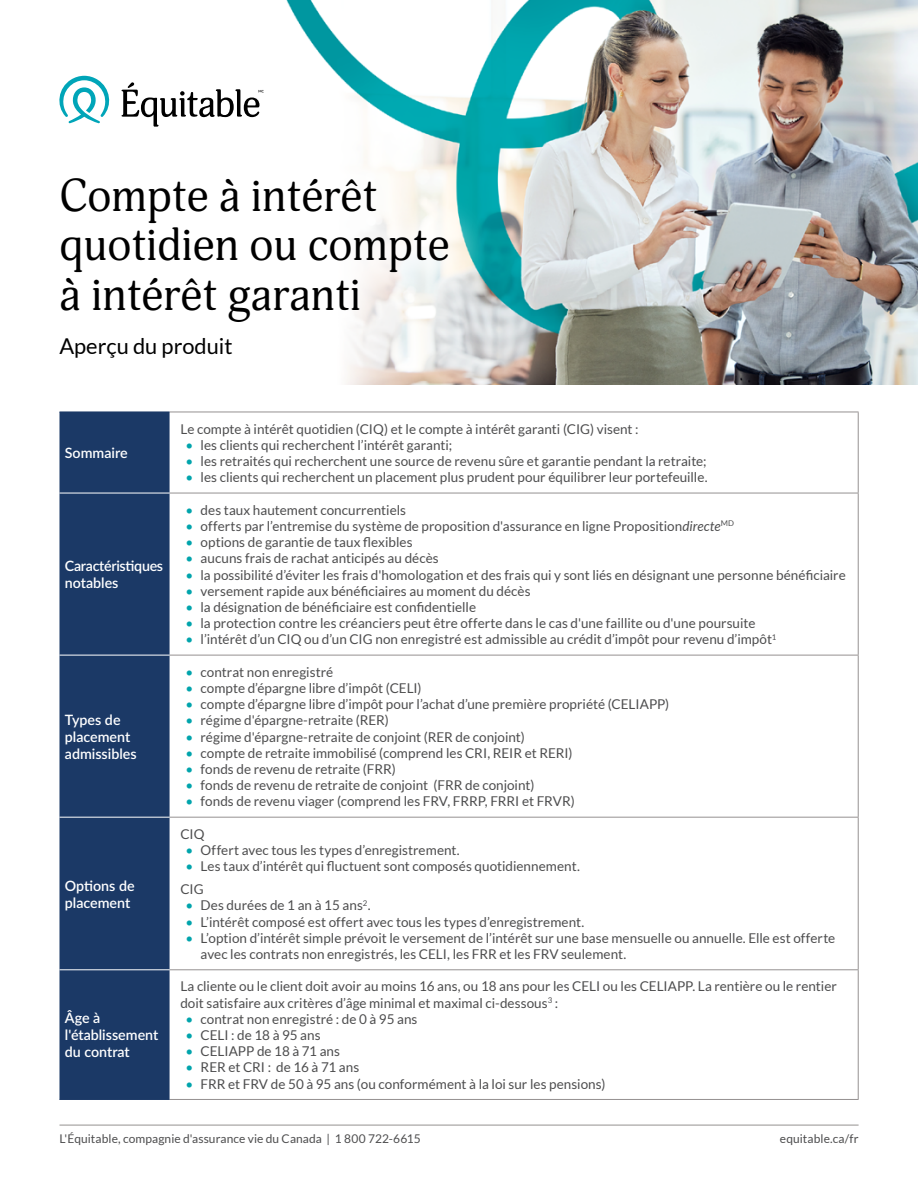
<style>
.page{position:relative;width:918px;height:1188px;background:#fff}
.page>*{position:absolute;margin:0;border:0;box-sizing:border-box;transform-origin:0 0}
.t1{font:45.15px/49.5px "Adonis";color:#000}
.t2{font:21.9px "Lato";color:#000}
.t3{font:600 14.25px/17.1px "Lato";color:#fff}
.t4{font:600 14.25px/17.1px "Lato";letter-spacing:-.02em;color:#fff}
.t5{font:13.5px/16.2px "Lato";color:#4d4d4e}
.t6{font:12px "Lato";letter-spacing:.01em;color:#4d4d4e}
.s1{color:#00a4ac}
.s2{font-style:italic}
</style>
<div class="page">
<hr style="left:59px;top:1125px;width:800px;height:1px;background:#959190">
<img style="left:69px;top:0;width:849px;height:384px">
<div style="left:20px;top:137px;width:469px;height:261px;background:#fff;opacity:.83"></div>
<div style="left:59px;top:413px;width:111px;height:686px;background:#1b3966"></div>
<hr style="left:170px;top:412px;width:689px;height:1px;background:#959191">
<hr style="left:858px;top:412px;width:1px;height:81px;background:#959191">
<hr style="left:170px;top:493px;width:689px;height:1px;background:#959191">
<hr style="left:858px;top:493px;width:1px;height:162px;background:#959191">
<hr style="left:170px;top:655px;width:689px;height:1px;background:#959191">
<hr style="left:858px;top:655px;width:1px;height:162px;background:#959191">
<hr style="left:170px;top:817px;width:689px;height:1px;background:#959191">
<hr style="left:858px;top:818px;width:1px;height:151px;background:#959191">
<hr style="left:170px;top:969px;width:689px;height:1px;background:#959191">
<hr style="left:858px;top:970px;width:1px;height:129px;background:#959191">
<hr style="left:170px;top:1099px;width:689px;height:1px;background:#959191">
<hr style="left:59px;top:412px;width:111px;height:1px;background:#1b3966">
<hr style="left:59px;top:493px;width:111px;height:1px;background:#fff">
<hr style="left:59px;top:655px;width:111px;height:1px;background:#fff">
<hr style="left:59px;top:817px;width:111px;height:1px;background:#fff">
<hr style="left:59px;top:969px;width:111px;height:1px;background:#fff">
<hr style="left:59px;top:1099px;width:111px;height:1px;background:#1b3966">
<svg style="left:59px;top:76px;width:54px;height:47px"></svg>
<svg style="left:122px;top:82px;width:142px;height:45px"></svg>
<h1 class="t1" style="left:59px;top:172px;width:392px">Compte à intérêt quotidien ou compte à intérêt garanti</h1>
<h2 class="t2" style="left:59px;top:334px;width:175px">Aperçu du produit</h2>
<p class="t3" style="left:65px;top:444px;width:64px">Sommaire</p>
<p class="t4" style="left:65px;top:557px;width:100px">Caractéristiques notables</p>
<p class="t3" style="left:65px;top:710px;width:73px">Types de placement admissibles</p>
<p class="t3" style="left:65px;top:876px;width:71px">Options de placement</p>
<p class="t3" style="left:65px;top:1009px;width:95px">Âge à l'établissement du contrat</p>
<p class="t5" style="left:180px;top:421px;width:460px">Le compte à intérêt quotidien (CIQ) et le compte à intérêt garanti (CIG) visent :</p>
<p class="t5" style="left:186px;top:437px;width:268px"><span class="s1">•</span> les clients qui recherchent l’intérêt garanti;</p>
<p class="t5" style="left:186px;top:453px;width:523px"><span class="s1">•</span> les retraités qui recherchent une source de revenu sûre et garantie pendant la retraite;</p>
<p class="t5" style="left:186px;top:469px;width:523px"><span class="s1">•</span> les clients qui recherchent un placement plus prudent pour équilibrer leur portefeuille.</p>
<p class="t5" style="left:186px;top:502px;width:222px"><span class="s1">•</span> des taux hautement concurrentiels</p>
<p class="t5" style="left:186px;top:518px;width:550px"><span class="s1">•</span> offerts par l’entremise du système de proposition d'assurance en ligne Proposition<span class="s2">directe</span><sup>MD</sup></p>
<p class="t5" style="left:186px;top:534px;width:229px"><span class="s1">•</span> options de garantie de taux flexibles</p>
<p class="t5" style="left:186px;top:550px;width:255px"><span class="s1">•</span> aucuns frais de rachat anticipés au décès</p>
<p class="t5" style="left:186px;top:566px;width:662px"><span class="s1">•</span> la possibilité d’éviter les frais d'homologation et des frais qui y sont liés en désignant une personne bénéficiaire</p>
<p class="t5" style="left:186px;top:583px;width:347px"><span class="s1">•</span> versement rapide aux bénéficiaires au moment du décès</p>
<p class="t5" style="left:186px;top:599px;width:292px"><span class="s1">•</span> la désignation de bénéficiaire est confidentielle</p>
<p class="t5" style="left:186px;top:615px;width:571px"><span class="s1">•</span> la protection contre les créanciers peut être offerte dans le cas d'une faillite ou d'une poursuite</p>
<p class="t5" style="left:186px;top:631px;width:592px"><span class="s1">•</span> l’intérêt d’un CIQ ou d’un CIG non enregistré est admissible au crédit d’impôt pour revenu d’impôt<sup>1</sup></p>
<p class="t5" style="left:186px;top:664px;width:149px"><span class="s1">•</span> contrat non enregistré</p>
<p class="t5" style="left:186px;top:680px;width:238px"><span class="s1">•</span> compte d’épargne libre d’impôt (CELI)</p>
<p class="t5" style="left:186px;top:696px;width:485px"><span class="s1">•</span> compte d’épargne libre d’impôt pour l’achat d’une première propriété (CELIAPP)</p>
<p class="t5" style="left:186px;top:712px;width:205px"><span class="s1">•</span> régime d'épargne-retraite (RER)</p>
<p class="t5" style="left:186px;top:729px;width:341px"><span class="s1">•</span> régime d'épargne-retraite de conjoint (RER de conjoint)</p>
<p class="t5" style="left:186px;top:745px;width:389px"><span class="s1">•</span> compte de retraite immobilisé (comprend les CRI, REIR et RERI)</p>
<p class="t5" style="left:186px;top:761px;width:212px"><span class="s1">•</span> fonds de revenu de retraite (FRR)</p>
<p class="t5" style="left:186px;top:777px;width:350px"><span class="s1">•</span> fonds de revenu de retraite de conjoint (FRR de conjoint)</p>
<p class="t5" style="left:186px;top:793px;width:391px"><span class="s1">•</span> fonds de revenu viager (comprend les FRV, FRRP, FRRI et FRVR)</p>
<p class="t5" style="left:180px;top:826px;width:26px">CIQ</p>
<p class="t5" style="left:186px;top:842px;width:276px"><span class="s1">•</span> Offert avec tous les types d’enregistrement.</p>
<p class="t5" style="left:180px;top:855px;width:401px;line-height:23px;text-indent:5px"><span class="s1">•</span> Les taux d’intérêt qui fluctuent sont composés quotidiennement.<br>CIG</p>
<p class="t5" style="left:186px;top:897px;width:186px"><span class="s1">•</span> Des durées de 1 an à 15 ans<sup>2</sup>.</p>
<p class="t5" style="left:186px;top:914px;width:400px"><span class="s1">•</span> L’intérêt composé est offert avec tous les types d’enregistrement.</p>
<p class="t5" style="left:201px;top:930px;width:636px;text-indent:-15px"><span class="s1">•</span> L’option d’intérêt simple prévoit le versement de l’intérêt sur une base mensuelle ou annuelle. Elle est offerte avec les contrats non enregistrés, les CELI, les FRR et les FRV seulement.</p>
<p class="t5" style="left:180px;top:978px;width:658px">La cliente ou le client doit avoir au moins 16 ans, ou 18 ans pour les CELI ou les CELIAPP. La rentière ou le rentier doit satisfaire aux critères d’âge minimal et maximal ci-dessous<sup>3</sup> :</p>
<p class="t5" style="left:186px;top:1011px;width:233px"><span class="s1">•</span> contrat non enregistré : de 0 à 95 ans</p>
<p class="t5" style="left:186px;top:1027px;width:137px"><span class="s1">•</span> CELI : de 18 à 95 ans</p>
<p class="t5" style="left:186px;top:1043px;width:156px"><span class="s1">•</span> CELIAPP de 18 à 71 ans</p>
<p class="t5" style="left:186px;top:1059px;width:175px"><span class="s1">•</span> RER et CRI : de 16 à 71 ans</p>
<p class="t5" style="left:186px;top:1076px;width:421px"><span class="s1">•</span> FRR et FRV de 50 à 95 ans (ou conformément à la loi sur les pensions)</p>
<p class="t6" style="left:59px;top:1132px;width:363px">L'Équitable, compagnie d'assurance vie du Canada | 1 800 722-6615</p>
<p class="t6" style="left:780px;top:1132px;width:80px">equitable.ca/fr</p>
</div>
